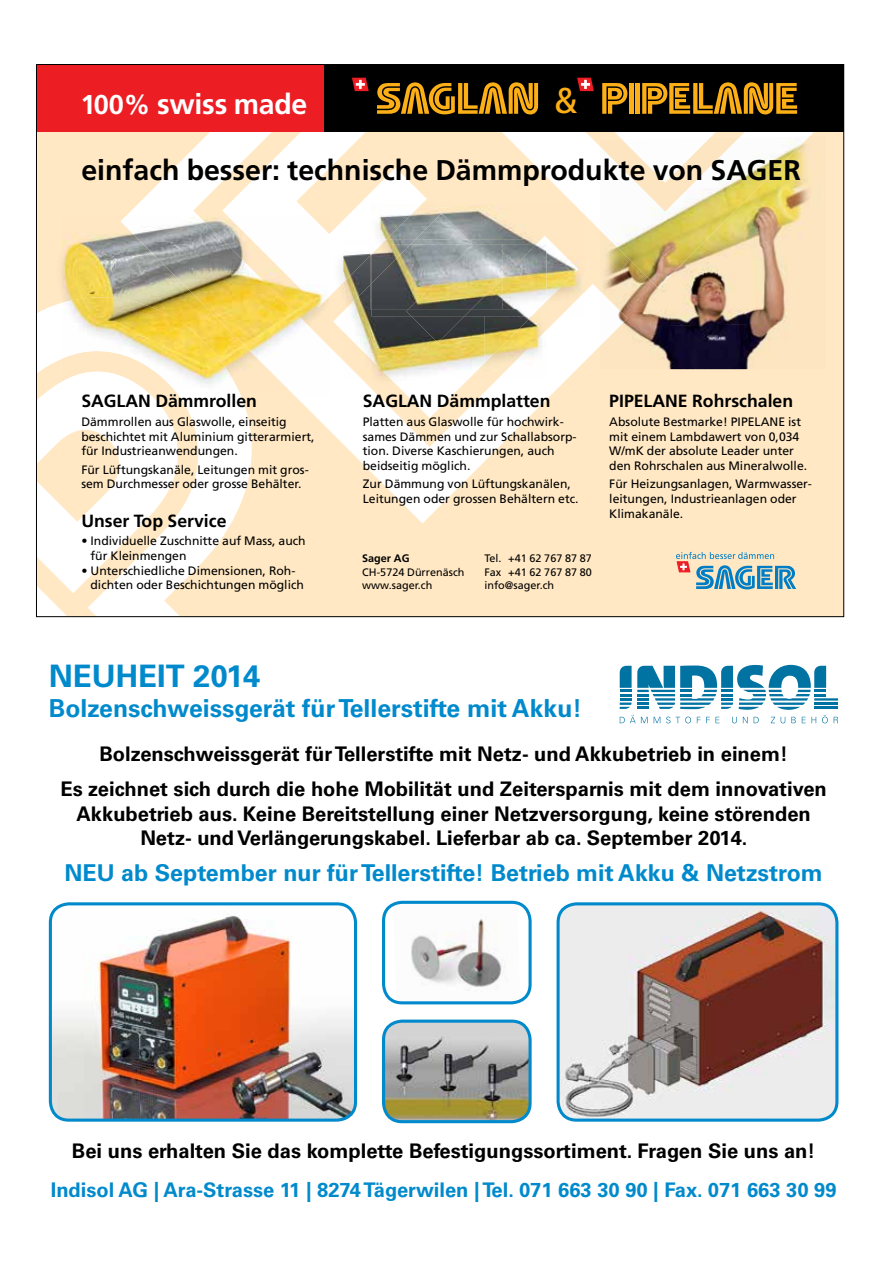
<style>
.page{position:relative;width:893px;height:1263px;background:#fff}
.page>*{position:absolute;margin:0;border:0;box-sizing:border-box;transform-origin:0 0}
.t1{font:35.85px "Frutiger LT Std";color:#fcaf17}
.t2{font:700 30.9px "Univers LT Std";color:#008acc}
.t3{font:700 28.5px "Frutiger LT Std";color:#000}
.t4{font:700 28.5px "Frutiger LT Std";letter-spacing:-.01em;color:#fff}
.t5{font:700 24.75px "Univers LT Std";color:#008acc}
.t6{font:700 23.25px "Univers LT Std";color:#008acc}
.t7{font:700 20.1px/35.2px "Univers LT Std";color:#000;text-align:center}
.t8{font:700 20.1px "Univers LT Std";color:#008acc}
.t9{font:700 17.7px "Frutiger LT Std";color:#000}
.t10{font:12.15px/14.7px "Frutiger LT Std";color:#000}
.t11{font:10.8px/13.6px "Frutiger LT Std";color:#000}
.t12{font:700 10.8px "Frutiger LT Std";color:#000}
.s1{font-size:27.15px}
</style>
<div class="page">
<img style="left:52px;top:906px;width:302px;height:212px">
<div style="left:49px;top:902px;width:308px;height:220px;border:3px solid #008acc;border-radius:19px"></div>
<svg style="left:620px;top:665px;width:218px;height:58px"></svg>
<img style="left:560px;top:905px;width:277px;height:214px">
<div style="left:557px;top:902px;width:281px;height:220px;border:3px solid #008acc;border-radius:19px"></div>
<img style="left:385px;top:1023px;width:143px;height:99px">
<div style="left:382px;top:1019px;width:150px;height:104px;border:3px solid #008acc;border-radius:19px"></div>
<img style="left:393px;top:905px;width:127px;height:95px">
<div style="left:382px;top:901px;width:150px;height:103px;border:3px solid #008acc;border-radius:19px"></div>
<div style="left:36px;top:64px;width:808px;height:553px;background:#ffe8c3"></div>
<svg style="left:126px;top:132px;width:474px;height:391px"></svg>
<svg style="left:333px;top:213px;width:245px;height:205px;fill:#fff"></svg>
<svg style="left:434px;top:132px;width:166px;height:156px"></svg>
<svg style="left:38px;top:305px;width:236px;height:276px;fill:#fff"></svg>
<div style="left:36px;top:64px;width:289px;height:68px;background:#ed1d24"></div>
<div style="left:325px;top:64px;width:519px;height:68px;background:#000"></div>
<img style="left:604px;top:183px;width:206px;height:140px">
<img style="left:627px;top:323px;width:152px;height:46px">
<img style="left:600px;top:291px;width:27px;height:55px">
<img style="left:600px;top:183px;width:209px;height:105px">
<img style="left:328px;top:233px;width:1px;height:64px">
<img style="left:56px;top:362px;width:6px;height:3px">
<img style="left:56px;top:303px;width:6px;height:59px">
<svg style="left:38px;top:365px;width:146px;height:250px"></svg>
<img style="left:62px;top:216px;width:266px;height:174px">
<img style="left:126px;top:216px;width:73px;height:1px">
<img style="left:151px;top:390px;width:138px;height:6px">
<img style="left:289px;top:390px;width:39px;height:6px">
<img style="left:175px;top:390px;width:66px;height:6px">
<img style="left:62px;top:390px;width:89px;height:6px">
<img style="left:228px;top:216px;width:100px;height:91px">
<img style="left:62px;top:297px;width:177px;height:93px">
<img style="left:62px;top:372px;width:84px;height:18px">
<img style="left:334px;top:244px;width:9px;height:48px">
<img style="left:469px;top:379px;width:77px;height:5px">
<img style="left:334px;top:311px;width:135px;height:73px">
<img style="left:343px;top:239px;width:27px;height:17px">
<img style="left:506px;top:331px;width:41px;height:48px">
<img style="left:343px;top:256px;width:27px;height:28px">
<img style="left:506px;top:316px;width:40px;height:55px">
<img style="left:485px;top:363px;width:21px;height:16px">
<img style="left:343px;top:284px;width:142px;height:95px">
<img style="left:484px;top:316px;width:47px;height:47px">
<img style="left:539px;top:309px;width:21px;height:7px">
<img style="left:560px;top:309px;width:24px;height:7px">
<img style="left:372px;top:309px;width:167px;height:7px">
<img style="left:422px;top:204px;width:152px;height:3px">
<img style="left:584px;top:248px;width:1px;height:44px">
<img style="left:370px;top:204px;width:52px;height:35px">
<svg style="left:584px;top:292px;width:1px;height:17px"></svg>
<img style="left:370px;top:256px;width:2px;height:53px">
<img style="left:419px;top:207px;width:165px;height:34px">
<img style="left:547px;top:241px;width:37px;height:68px">
<img style="left:372px;top:207px;width:47px;height:32px">
<img style="left:567px;top:292px;width:17px;height:17px">
<img style="left:416px;top:213px;width:51px;height:26px">
<img style="left:541px;top:236px;width:37px;height:65px">
<svg style="left:574px;top:204px;width:10px;height:10px"></svg>
<img style="left:387px;top:239px;width:24px;height:5px">
<svg style="left:546px;top:301px;width:1px;height:30px"></svg>
<img style="left:382px;top:239px;width:5px;height:5px">
<img style="left:411px;top:239px;width:135px;height:5px">
<img style="left:372px;top:244px;width:174px;height:65px">
<svg style="left:370px;top:239px;width:12px;height:17px"></svg>
<svg style="left:547px;top:77px;width:297px;height:106px"></svg>
<svg style="left:352px;top:78px;width:17px;height:13px"></svg>
<svg style="left:377px;top:82px;width:161px;height:32px"></svg>
<svg style="left:676px;top:552px;width:120px;height:37px"></svg>
<h3 class="t4" style="left:80px;top:92px;width:229px"><span class="s1">100%</span> swiss made</h3>
<h1 class="t1" style="left:553px;top:85px;width:27px">&amp;</h1>
<h3 class="t3" style="left:81px;top:159px;width:721px">einfach besser: technische Dämmprodukte von SAGER</h3>
<h3 class="t9" style="left:81px;top:394px;width:177px">SAGLAN Dämmrollen</h3>
<p class="t10" style="left:81px;top:415px;width:235px">Dämmrollen aus Glaswolle, einseitig beschichtet mit Aluminium gitterarmiert, für Industrieanwendungen.</p>
<p class="t10" style="left:81px;top:463px;width:229px">Für Lüftungska näle, Leitungen mit gros&shy;sem Durchmesser oder grosse Behälter.</p>
<h3 class="t9" style="left:81px;top:513px;width:147px">Unser Top Service</h3>
<p class="t10" style="left:91px;top:534px;width:217px;text-indent:-9px">• Individuelle Zuschnitte auf Mass, auch für Kleinmengen</p>
<p class="t10" style="left:91px;top:564px;width:215px;text-indent:-9px">• Unterschiedliche Dimensionen, Roh&shy;dichten oder Beschichtungen möglich</p>
<h3 class="t9" style="left:363px;top:394px;width:189px">SAGLAN Dämmplatten</h3>
<p class="t10" style="left:363px;top:415px;width:215px">Platten aus Glaswolle für hochwirk&shy;sames Dämmen und zur Schallabsorp&shy;tion. Diverse Kaschierungen, auch beidseitig möglich.</p>
<p class="t10" style="left:363px;top:478px;width:217px">Zur Dämmung von Lüftungs kanälen,<br>Leitungen oder grossen Behältern etc.</p>
<p class="t12" style="left:362px;top:554px;width:49px">Sager AG</p>
<p class="t11" style="left:362px;top:566px;width:104px">CH-5724 Dürrenäsch www.sager.ch</p>
<p class="t11" style="left:484px;top:552px;width:109px;text-align:justify">Tel. +41 62 767 87 87<br>Fax +41 62 767 87 80 info@sager.ch</p>
<h3 class="t9" style="left:609px;top:394px;width:185px">PIPELANE Rohrschalen</h3>
<p class="t10" style="left:609px;top:415px;width:199px">Absolute Bestmarke! PIPELANE ist mit einem Lambdawert von 0,034<br>W/mK der absolute Leader unter den Rohrschalen aus Mineralwolle.</p>
<p class="t10" style="left:609px;top:478px;width:204px">Für Heizungsanlagen, Warmwasser&shy;leitungen, Industrieanlagen oder<br>Klimakanäle.</p>
<h2 class="t2" style="left:49px;top:664px;width:213px">NEUHEIT 2014</h2>
<h3 class="t5" style="left:49px;top:698px;width:535px">Bolzenschweissgerät für Tellerstifte mit Akku!</h3>
<h3 class="t7" style="left:60px;top:738px;width:768px">Bolzenschweissgerät für Tellerstifte mit Netz- und Akkubetrieb in einem!<br>Es zeichnet sich durch die hohe Mobilität und Zeitersparnis mit dem innovativen</h3>
<h3 class="t7" style="left:76px;top:803px;width:736px;line-height:24.2px">Akkubetrieb aus. Keine Bereitstellung einer Netzversorgung, keine störenden<br>Netz- und Verlängerungskabel. Lieferbar ab ca. September 2014.</h3>
<h3 class="t6" style="left:65px;top:863px;width:760px">NEU ab September nur für Tellerstifte! Betrieb mit Akku &amp; Netzstrom</h3>
<h3 class="t7" style="left:72px;top:1135px;width:745px">Bei uns erhalten Sie das komplette Befestigungssortiment. Fragen Sie uns an!</h3>
<h3 class="t8" style="left:51px;top:1182px;width:787px">Indisol AG | Ara-Strasse 11 | 8274 Tägerwilen | Tel. 071 663 30 90 | Fax. 071 663 30 99</h3>
</div>
